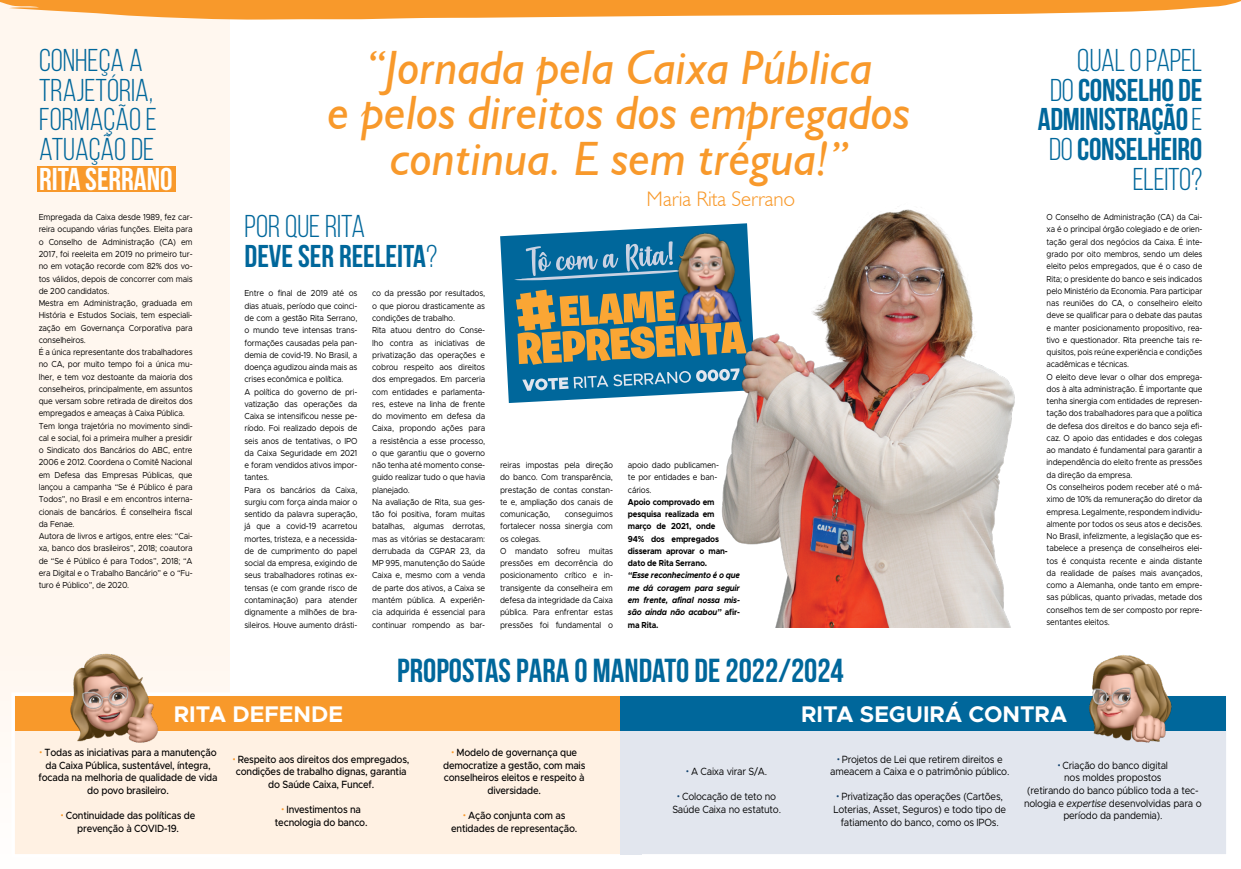
<style>
.page{position:relative;width:1241px;height:869px;background:#fff}
.page>*{position:absolute;margin:0;border:0;box-sizing:border-box;transform-origin:0 0}
.t1{font:italic 48.12px/45.5px "Humanist 521 BT";color:#f8992b;text-align:center}
.t2{font:700 33.25px "Bebas Neue";color:#00679b}
.t3{font:700 31.5px/29.8px "Bebas Neue";letter-spacing:-.01em;color:#00679b}
.t4{font:31.5px/29.8px "Bebas Neue";color:#00679b}
.t5{font:700 31.5px "Bebas Neue";color:#fff}
.t6{font:700 22.75px "Metropolis";color:#fff}
.t7{font:300 21px "Humanist 521 BT";color:#f8992b}
.t8{font:500 10.5px/12.6px "Metropolis";letter-spacing:-.02em;color:#000;text-align:center;scale:.9 1}
.t9{font:10.5px/12.6px "Metropolis";letter-spacing:-.02em;color:#000;text-align:center;scale:.9 1}
.t10{font:8.75px/12.2px "Metropolis";letter-spacing:-.02em;color:#000;scale:.9 1}
.t11{font:8.75px/12.2px "Metropolis";letter-spacing:-.02em;color:#000;scale:.89 1}
.t12{font:700 8.75px/12.2px "Metropolis";letter-spacing:-.02em;color:#000;scale:.9 1}
.t13{font:italic 700 8.75px/12.2px "Metropolis";letter-spacing:-.02em;color:#000;text-align:justify;scale:.9 1}
.s1{font-weight:400}
.s2{font-style:normal}
.s3{font-family:"Open Sans";font-weight:800;color:#f8992b}
.s4{font-family:"Open Sans";font-weight:800;color:#13426e}
.s5{font-style:italic}
</style>
<div class="page">
<div style="left:0;top:0;width:229px;height:868px;background:#fff7ef"></div>
<div style="left:37px;top:166px;width:139px;height:25px;background:#f8992b"></div>
<svg style="left:0;top:0;width:1240px;height:20px"></svg>
<div style="left:625px;top:696px;width:601px;height:159px;background:#e2e6ee"></div>
<svg style="left:10px;top:690px;width:615px;height:168px"></svg>
<div style="left:15px;top:695px;width:605px;height:35px;background:#f8992b"></div>
<div style="left:620px;top:695px;width:22px;height:158px;background:#e2e6ee"></div>
<div style="left:620px;top:695px;width:605px;height:35px;background:#00679b"></div>
<svg style="left:500px;top:228px;width:213px;height:175px;fill:#00679b"></svg>
<svg style="left:514px;top:241px;width:140px;height:39px;background:#3180ac"></svg>
<img style="left:654px;top:225px;width:59px;height:64px">
<svg style="left:516px;top:289px;width:197px;height:101px;background:#798772"></svg>
<img style="left:60px;top:653px;width:113px;height:102px">
<img style="left:1066px;top:655px;width:114px;height:100px">
<img style="left:713px;top:209px;width:302px;height:418px">
<h3 class="t4" style="left:39px;top:45px;width:119px">CONHEÇA A<br>TRAJETÓRIA,<br>FORMAÇÃO E<br>ATUAÇÃO DE</h3>
<h3 class="t5" style="left:39px;top:162px;width:135px">RITA SERRANO</h3>
<p class="t10" style="left:39px;top:211px;width:172px">Empregada da Caixa desde 1989, fez car&shy;reira ocupando várias funções. Eleita para o Conselho de Administração (CA) em 2017, foi reeleita em 2019 no primeiro tur&shy;no em votação recorde com 82% dos vo&shy;tos válidos, depois de concorrer com mais de 200 candidatos.<br>Mestra em Administração, graduada em História e Estudos Sociais, tem especiali&shy;zação em Governança Corporativa para conselheiros.<br>É a única representante dos trabalhadores no CA, por muito tempo foi a única mu&shy;lher, e tem voz destoante da maioria dos conselheiros, principalmente, em assuntos que versam sobre retirada de direitos dos empregados e ameaças à Caixa Pública.<br>Tem longa trajetória no movimento sindi&shy;cal e social, foi a primeira mulher a presidir o Sindicato dos Bancários do ABC, entre 2006 e 2012. Coordena o Comitê Nacional em Defesa das Empresas Públicas, que lançou a campanha “Se é Público é para Todos”, no Brasil e em encontros interna&shy;cionais de bancários. É conselheira fiscal da Fenae.<br>Autora de livros e artigos, entre eles: “Cai&shy;xa, banco dos brasileiros”, 2018; coautora de “Se é Público é para Todos”, 2018; “A era Digital e o Trabalho Bancário” e o “Fu&shy;turo é Público”, de 2020.</p>
<h1 class="t1" style="left:328px;top:44px;width:584px">“Jornada pela Caixa Pública<br>e pelos direitos dos empregados continua. E sem trégua!”</h1>
<h3 class="t7" style="left:646px;top:186px;width:150px">Maria Rita Serrano</h3>
<h3 class="t3" style="left:244px;top:210px;width:194px"><span class="s1">POR QUE RITA<br></span>DEVE SER REELEITA<span class="s1">?</span></h3>
<p class="t10" style="left:244px;top:287px;width:127px">Entre o final de 2019 até os dias atuais, período que coinci&shy;de com a gestão Rita Serrano, o mundo teve intensas trans&shy;formações causadas pela pan&shy;demia de covid-19. No Brasil, a doença agudizou ainda mais as crises econômica e política.<br>A política do governo de pri&shy;vatização das operações da<br>Caixa se intensificou nesse pe&shy;ríodo. Foi realizado depois de seis anos de tentativas, o IPO da Caixa Seguridade em 2021 e foram vendidos ativos impor&shy;tantes.<br>Para os bancários da Caixa, surgiu com força ainda maior o sentido da palavra superação, já que a covid-19 acarretou mortes, tristeza, e a necessida&shy;de de cumprimento do papel social da empresa, exigindo de seus trabalhadores rotinas ex&shy;tensas (e com grande risco de contaminação) para atender dignamente a milhões de bra&shy;sileiros. Houve aumento drásti-</p>
<p class="t10" style="left:372px;top:287px;width:127px">co da pressão por resultados, o que piorou drasticamente as condições de trabalho.<br>Rita atuou dentro do Conse&shy;lho contra as iniciativas de privatização das operações e cobrou respeito aos direitos dos empregados. Em parceria com entidades e parlamenta&shy;res, esteve na linha de frente do movimento em defesa da<br>Caixa, propondo ações para a resistência a esse processo, o que garantiu que o governo não tenha até momento conse&shy;guido realizar tudo o que havia planejado.<br>Na avaliação de Rita, sua ges&shy;tão foi positiva, foram muitas batalhas, algumas derrotas, mas as vitórias se destacaram: derrubada da CGPAR 23, da<br>MP 995, manutenção do Saúde<br>Caixa e, mesmo com a venda de parte dos ativos, a Caixa se mantém pública. A experiên&shy;cia adquirida é essencial para continuar rompendo as bar-</p>
<p class="t10" style="left:500px;top:459px;width:127px;text-align:justify">reiras impostas pela direção do banco. Com transparência, prestação de contas constan&shy;te e, ampliação dos canais de comunicação,</p>
<p class="t10" style="left:500px;top:508px;width:127px;text-indent:65px">conseguimos fortalecer nossa sinergia com os colegas.<br>O mandato sofreu muitas pressões em decorrência do posicionamento crítico e in&shy;transigente da conselheira em defesa da integridade da Caixa pública. Para enfrentar estas pressões foi fundamental o</p>
<p class="t10" style="left:628px;top:459px;width:103px">apoio dado publicamen&shy;te por entidades e ban&shy;cários.</p>
<p class="t12" style="left:628px;top:495px;width:112px">Apoio comprovado em pesquisa realizada em março de 2021, onde<br>94% dos empregados disseram aprovar o man&shy;dato de Rita Serrano.</p>
<p class="t13" style="left:628px;top:569px;width:126px">“Esse reconhecimento é o que me dá coragem para seguir em frente, afinal nossa mis&shy;são ainda não acabou” <span class="s2">afir&shy;ma Rita.</span></p>
<h2 class="t2" style="left:397px;top:652px;width:448px">PROPOSTAS PARA O MANDATO DE 2022/2024</h2>
<h3 class="t3" style="left:1037px;top:45px;width:166px;text-align:right"><span class="s1">QUAL O PAPEL<br>DO</span> CONSELHO DE<br>ADMINISTRAÇÃO <span class="s1">E<br>DO</span> CONSELHEIRO<br><span class="s1">ELEITO?</span></h3>
<p class="t11" style="left:1046px;top:211px;width:177px">O Conselho de Administração (CA) da Cai&shy;xa é o principal órgão colegiado e de orien&shy;tação geral dos negócios da Caixa. É inte&shy;grado por oito membros, sendo um deles eleito pelos empregados, que é o caso de Rita; o presidente do banco e seis indicados pelo Ministério da Economia. Para participar nas reuniões do CA, o conselheiro eleito deve se qualificar para o debate das pautas e manter posicionamento propositivo, rea&shy;tivo e questionador. Rita preenche tais re&shy;quisitos, pois reúne experiência e condições acadêmicas e técnicas.<br>O eleito deve levar o olhar dos emprega&shy;dos à alta administração. É importante que tenha sinergia com entidades de represen&shy;tação dos trabalhadores para que a política de defesa dos direitos e do banco seja efi&shy;caz. O apoio das entidades e dos colegas ao mandato é fundamental para garantir a independência do eleito frente as pressões da direção da empresa.<br>Os conselheiros podem receber até o má&shy;ximo de 10% da remuneração do diretor da empresa. Legalmente, respondem individu&shy;almente por todos os seus atos e decisões.<br>No Brasil, infelizmente, a legislação que es&shy;tabelece a presença de conselheiros elei&shy;tos é conquista recente e ainda distante da realidade de países mais avançados, como a Alemanha, onde tanto em empre&shy;sas públicas, quanto privadas, metade dos conselhos tem de ser composto por repre&shy;sentantes eleitos.</p>
<h3 class="t6" style="left:174px;top:699px;width:171px">RITA DEFENDE</h3>
<h3 class="t6" style="left:801px;top:699px;width:267px">RITA SEGUIRÁ CONTRA</h3>
<p class="t8" style="left:39px;top:746px;width:200px"><span class="s3">·</span> Todas as iniciativas para a manutenção da Caixa Pública, sustentável, íntegra, focada na melhoria de qualidade de vida do povo brasileiro.</p>
<p class="t8" style="left:61px;top:809px;width:151px"><span class="s3">·</span> Continuidade das políticas de prevenção à COVID-19.</p>
<p class="t8" style="left:233px;top:752px;width:198px"><span class="s3">·</span> Respeito aos direitos dos empregados, condições de trabalho dignas, garantia do Saúde Caixa, Funcef.</p>
<p class="t8" style="left:275px;top:802px;width:104px"><span class="s3">·</span> Investimentos na tecnologia do banco.</p>
<p class="t8" style="left:443px;top:746px;width:160px"><span class="s3">·</span> Modelo de governança que democratize a gestão, com mais conselheiros eleitos e respeito à diversidade.</p>
<p class="t8" style="left:451px;top:809px;width:142px"><span class="s3">·</span> Ação conjunta com as entidades de representação.</p>
<p class="t9" style="left:686px;top:764px;width:91px"><span class="s4">·</span> A Caixa virar S/A.</p>
<p class="t9" style="left:672px;top:790px;width:122px"><span class="s4">·</span> Colocação de teto no<br>Saúde Caixa no estatuto.</p>
<p class="t9" style="left:830px;top:752px;width:200px"><span class="s4">·</span> Projetos de Lei que retirem direitos e ameacem a Caixa e o patrimônio público.</p>
<p class="t9" style="left:833px;top:790px;width:193px"><span class="s4">·</span> Privatização das operações (Cartões,<br>Loterias, Asset, Seguros) e todo tipo de fatiamento do banco, como os IPOs.</p>
<p class="t9" style="left:1023px;top:758px;width:199px"><span class="s4">·</span> Criação do banco digital<br>nos moldes propostos<br>(retirando do banco público toda a tec&shy;nologia e <span class="s5">expertise</span> desenvolvidas para o período da pandemia).</p>
</div>
